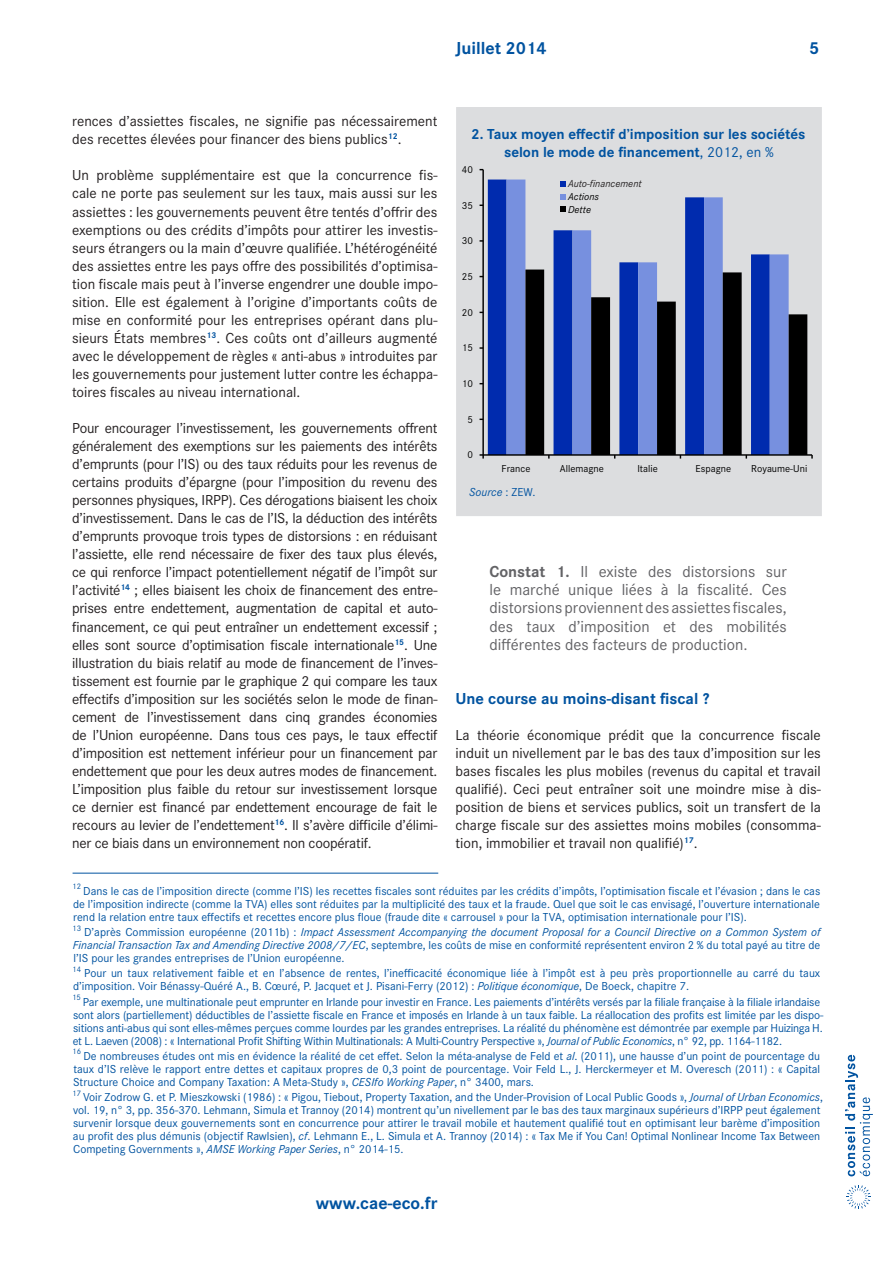
<style>
.page{position:relative;width:893px;height:1263px;background:#fff}
.page>*{position:absolute;margin:0;border:0;box-sizing:border-box;transform-origin:0 0}
.t1{font:700 18px "Corporate S";color:#0153a0}
.Texte___Exergue{font:16.5px/18px "Corporate S";color:#636366;text-align:justify}
.Intertitre___Niveau{font:700 16.5px "Corporate S";color:#0153a0}
.Texte___Normal{font:15px/18px "Corporate S";color:#231f20;text-align:justify}
.Illustration___Titre{font:700 15px/18px "Corporate S";color:#0153a0;text-align:center}
.Texte___Note_BdP_sui{font:12px/13px "Corporate S";color:#0153a0}
.Texte___Note_BdP{font:12px/13px "Corporate S";color:#0153a0;text-align:justify}
.Illustration___Sourc{font:italic 12px "Corporate S";color:#0153a0}
.t2{font:10.5px "Corporate S";color:#000}
.t3{font:italic 10.5px/12.9px "Corporate S";letter-spacing:.005em;color:#000}
.Texte___Normal-2{font:italic 10.5px "Corporate S";color:#231f20}
.Texte___Note_BdP_sui-2{font:8.25px "Corporate S";color:#0153a0}
.Texte___Note_BdP-2{font:8.25px "Corporate S";color:#0153a0}
.s1{font-weight:400}
.s2{font-style:normal}
.s3{font-weight:700}
.s4{font-style:italic}
</style>
<div class="page">
<svg style="left:845px;top:1055px;width:28px;height:121px"></svg>
<svg style="left:847px;top:1185px;width:24px;height:24px"></svg>
<div style="left:456px;top:107px;width:366px;height:409px;background:#dcdddf"></div>
<svg style="left:487px;top:179px;width:321px;height:275px"></svg>
<div style="left:488px;top:180px;width:19px;height:274px;background:#002bae"></div>
<svg style="left:507px;top:180px;width:282px;height:274px"></svg>
<svg style="left:525px;top:270px;width:282px;height:184px;background:#3f5187"></svg>
<hr style="left:482px;top:170px;width:2px;height:285px;background:#000">
<hr style="left:483px;top:454px;width:329px;height:2px;background:#000">
<svg style="left:480px;top:454px;width:4px;height:5px"></svg>
<svg style="left:560px;top:181px;width:6px;height:6px"></svg>
<svg style="left:560px;top:194px;width:6px;height:5px"></svg>
<svg style="left:560px;top:207px;width:6px;height:5px"></svg>
<div style="left:568px;top:180px;width:90px;height:11px;background:#dcdddf"></div>
<hr style="left:73px;top:873px;width:365px;height:1px;background:#0153a0">
<p class="t1" style="left:455px;top:36px;width:93px">Juillet 2014</p>
<p class="t1" style="left:809px;top:36px;width:12px">5</p>
<p class="Texte___Normal" style="left:72px;top:112px;width:367px">rences d’assiettes fiscales, ne signifie pas nécessairement des recettes élevées pour financer des biens publics<sup>12</sup>.</p>
<p class="Texte___Normal" style="left:72px;top:166px;width:367px">Un problème supplémentaire est que la concurrence fis&shy;cale ne porte pas seulement sur les taux, mais aussi sur les assiettes : les gouvernements peuvent être tentés d’offrir des exemptions ou des crédits d’impôts pour attirer les investis&shy;seurs étrangers ou la main d’œuvre qualifiée. L’hétérogénéité des assiettes entre les pays offre des possibilités d’optimisa&shy;tion fiscale mais peut à l’inverse engendrer une double impo&shy;sition. Elle est également à l’origine d’importants coûts de mise en conformité pour les entreprises opérant dans plu&shy;sieurs États membres<sup>13</sup>. Ces coûts ont d’ailleurs augmenté avec le développement de règles « anti-abus » introduites par les gouvernements pour justement lutter contre les échappa&shy;toires fiscales au niveau international.</p>
<p class="Texte___Normal" style="left:72px;top:418px;width:367px">Pour encourager l’investissement, les gouvernements offrent généralement des exemptions sur les paiements des intérêts d’emprunts (pour l’IS) ou des taux réduits pour les revenus de certains produits d’épargne (pour l’imposition du revenu des personnes physiques, IRPP). Ces dérogations biaisent les choix d’investissement. Dans le cas de l’IS, la déduction des intérêts d’emprunts provoque trois types de distorsions : en réduisant l’assiette, elle rend nécessaire de fixer des taux plus élevés, ce qui renforce l’impact potentiellement négatif de l’impôt sur l’activité<sup>14</sup> ; elles biaisent les choix de financement des entre&shy;prises entre endettement, augmentation de capital et auto&shy;financement, ce qui peut entraîner un endettement excessif ; elles sont source d’optimisation fiscale internationale<sup>15</sup>. Une illustration du biais relatif au mode de financement de l’inves&shy;tissement est fournie par le graphique 2 qui compare les taux effectifs d’imposition sur les sociétés selon le mode de finan&shy;cement de l’investissement dans cinq grandes économies de l’Union européenne. Dans tous ces pays, le taux effectif d’imposition est nettement inférieur pour un financement par endettement que pour les deux autres modes de financement.<br>L’imposition plus faible du retour sur investissement lorsque ce dernier est financé par endettement encourage de fait le recours au levier de l’endettement<sup>16</sup>. Il s’avère difficile d’élimi&shy;ner ce biais dans un environnement non coopératif.</p>
<p class="Illustration___Titre" style="left:471px;top:125px;width:336px">2. Taux moyen effectif d’imposition sur les sociétés selon le mode de financement<span class="s1">, 2012, en %</span></p>
<p class="t2" style="left:462px;top:162px;width:13px">40</p>
<p class="t2" style="left:462px;top:198px;width:13px">35</p>
<p class="t2" style="left:462px;top:234px;width:13px">30</p>
<p class="t2" style="left:462px;top:269px;width:13px">25</p>
<p class="t2" style="left:462px;top:305px;width:13px">20</p>
<p class="t2" style="left:462px;top:341px;width:13px">15</p>
<p class="t2" style="left:462px;top:376px;width:13px">10</p>
<p class="t2" style="left:468px;top:412px;width:7px">5</p>
<p class="t2" style="left:468px;top:448px;width:7px">0</p>
<p class="Texte___Normal-2" style="left:568px;top:176px;width:75px">Auto-financement</p>
<p class="t3" style="left:568px;top:177px;width:61px">Fonds propres<br>Actions<br>Dette</p>
<p class="t2" style="left:502px;top:462px;width:30px">France</p>
<p class="t2" style="left:560px;top:462px;width:46px">Allemagne</p>
<p class="t2" style="left:637px;top:462px;width:22px">Italie</p>
<p class="t2" style="left:696px;top:462px;width:37px">Espagne</p>
<p class="t2" style="left:751px;top:462px;width:58px">Royaume-Uni</p>
<p class="Illustration___Sourc" style="left:469px;top:485px;width:68px">Source <span class="s2">: ZEW.</span></p>
<p class="Texte___Exergue" style="left:489px;top:562px;width:299px"><span class="s3">Constat 1.</span> Il existe des distorsions sur le marché unique liées à la fiscalité. Ces distorsions proviennent des assiettes fiscales, des taux d’imposition et des mobilités différentes des facteurs de production.</p>
<p class="Intertitre___Niveau" style="left:455px;top:687px;width:255px">Une course au moins-disant fiscal ?</p>
<p class="Texte___Normal" style="left:455px;top:725px;width:367px">La théorie économique prédit que la concurrence fiscale induit un nivellement par le bas des taux d’imposition sur les bases fiscales les plus mobiles (revenus du capital et travail qualifié). Ceci peut entraîner soit une moindre mise à dis&shy;position de biens et services publics, soit un transfert de la charge fiscale sur des assiettes moins mobiles (consomma&shy;tion, immobilier et travail non qualifié)<sup>17</sup>.</p>
<p class="Texte___Note_BdP-2" style="left:72px;top:881px;width:10px">12</p>
<p class="Texte___Note_BdP" style="left:73px;top:884px;width:749px;text-indent:10px">Dans le cas de l’imposition directe (comme l’IS) les recettes fiscales sont réduites par les crédits d’impôts, l’optimisation fiscale et l’évasion ; dans le cas de l’imposition indirecte (comme la TVA) elles sont réduites par la multiplicité des taux et la fraude. Quel que soit le cas envisagé, l’ouverture internationale rend la relation entre taux effectifs et recettes encore plus floue (fraude dite « carrousel » pour la TVA, optimisation internationale pour l’IS).</p>
<p class="Texte___Note_BdP_sui-2" style="left:72px;top:922px;width:10px">13</p>
<p class="Texte___Note_BdP_sui" style="left:73px;top:925px;width:749px;text-align:justify;text-indent:11px">D’après Commission européenne (2011b) : <span class="s4">Impact Assessment Accompanying the document Proposal for a Council Directive on a Common System of Financial Transaction Tax and Amending Directive 2008/7/EC</span>, septembre, les coûts de mise en conformité représentent environ 2 % du total payé au titre de l’IS pour les grandes entreprises de l’Union européenne.</p>
<p class="Texte___Note_BdP_sui-2" style="left:72px;top:964px;width:10px">14</p>
<p class="Texte___Note_BdP_sui" style="left:73px;top:966px;width:749px;text-indent:11px">Pour un taux relativement faible et en l’absence de rentes, l’inefficacité économique liée à l’impôt est à peu près proportionnelle au carré du taux d’imposition. Voir Bénassy-Quéré A., B. Cœuré, P. Jacquet et J. Pisani-Ferry (2012) : <span class="s4">Politique économique</span>, De Boeck, chapitre 7.</p>
<p class="Texte___Note_BdP_sui-2" style="left:72px;top:992px;width:10px">15</p>
<p class="Texte___Note_BdP_sui" style="left:73px;top:995px;width:752px;text-indent:10px">Par exemple, une multinationale peut emprunter en Irlande pour investir en France. Les paiements d’intérêts versés par la filiale française à la filiale irlandaise sont alors (partiellement) déductibles de l’assiette fiscale en France et imposés en Irlande à un taux faible. La réallocation des profits est limitée par les dispo&shy;sitions anti-abus qui sont elles-mêmes perçues comme lourdes par les grandes entreprises. La réalité du phénomène est démontrée par exemple par Huizinga H. et L. Laeven (2008) : « International Profit Shifting Within Multinationals: A Multi-Country Perspective », <span class="s4">Journal of Public Economics</span>, n° 92, pp. 1164-1182.</p>
<p class="Texte___Note_BdP_sui-2" style="left:72px;top:1046px;width:10px">16</p>
<p class="Texte___Note_BdP_sui" style="left:73px;top:1049px;width:749px;text-align:justify;text-indent:10px">De nombreuses études ont mis en évidence la réalité de cet effet. Selon la méta-analyse de Feld et <span class="s4">al</span>. (2011), une hausse d’un point de pourcentage du taux d’IS relève le rapport entre dettes et capitaux propres de 0,3 point de pourcentage. Voir Feld L., J. Herckermeyer et M. Overesch (2011) : « Capital Structure Choice and Company Taxation: A Meta-Study », <span class="s4">CESIfo Working Paper</span>, n° 3400, mars.</p>
<p class="Texte___Note_BdP_sui-2" style="left:72px;top:1087px;width:10px">17</p>
<p class="Texte___Note_BdP_sui" style="left:73px;top:1090px;width:751px;text-indent:10px">Voir Zodrow G. et P. Mieszkowski (1986) : « Pigou, Tiebout, Property Taxation, and the Under-Provision of Local Public Goods », <span class="s4">Journal of Urban Economics</span>, vol. 19, n° 3, pp. 356-370. Lehmann, Simula et Trannoy (2014) montrent qu’un nivellement par le bas des taux marginaux supérieurs d’IRPP peut également survenir lorsque deux gouvernements sont en concurrence pour attirer le travail mobile et hautement qualifié tout en optimisant leur barème d’imposition au profit des plus démunis (objectif Rawlsien), <span class="s4">cf</span>. Lehmann E., L. Simula et A. Trannoy (2014) : « Tax Me if You Can! Optimal Nonlinear Income Tax Between Competing Governments », <span class="s4">AMSE Working Paper Series</span>, n° 2014-15.</p>
<p class="t1" style="left:316px;top:1190px;width:123px">www.cae-eco.fr</p>
</div>
